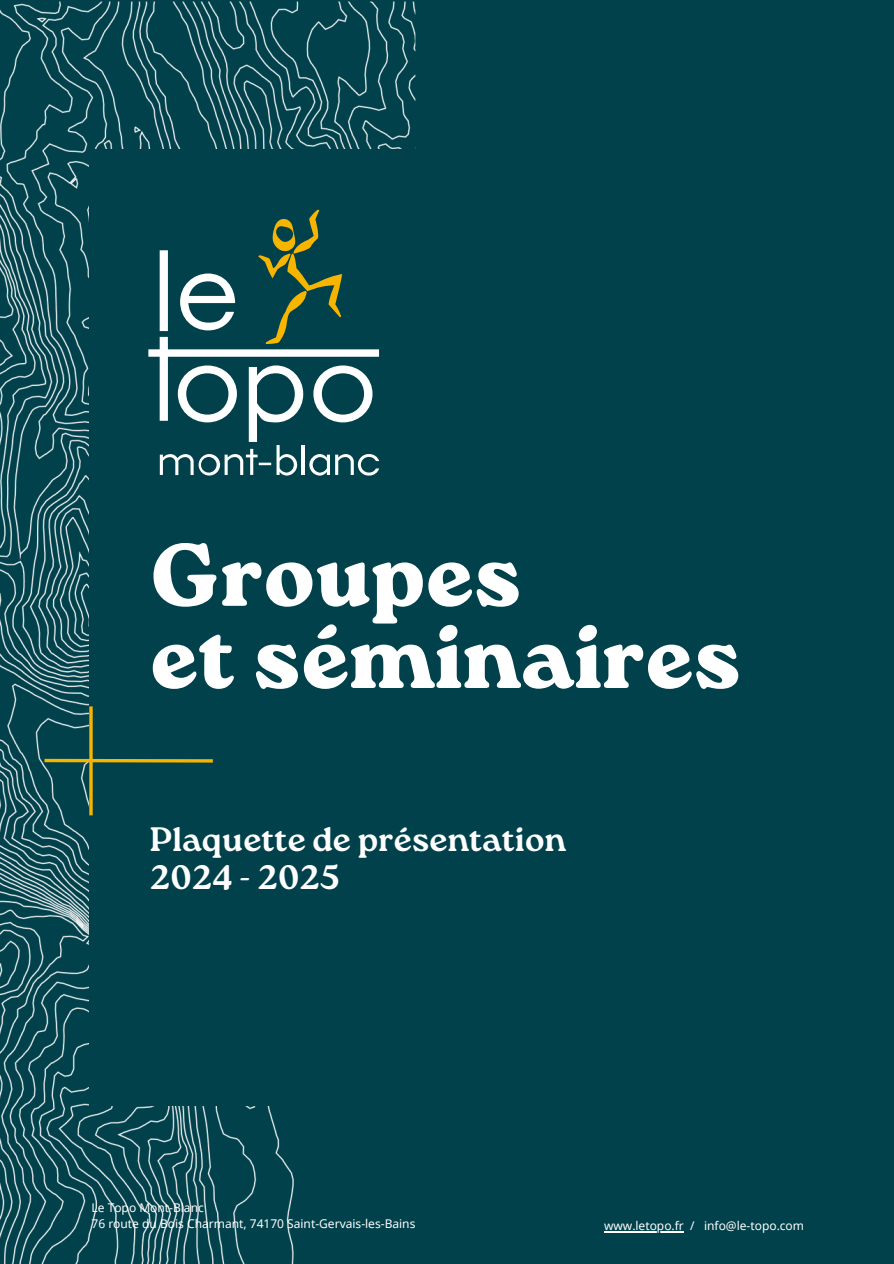
<style>
.page{position:relative;width:894px;height:1264px;background:#fff}
.page>*{position:absolute;margin:0;border:0;box-sizing:border-box;transform-origin:0 0}
.t1{font:800 88.5px/82.2px "Roca One";color:#fff}
.t2{font:700 33.9px/38.2px "Roca One";color:#fff}
.t3{font:12px "Noto Sans";color:#fff}
</style>
<div class="page">
<div style="left:0;top:0;width:893px;height:1263px;background:#00414b"></div>
<img style="left:0;top:1px;width:416px;height:1262px">
<div style="left:89px;top:149px;width:715px;height:956px;background:#00414b"></div>
<svg style="left:148px;top:209px;width:231px;height:267px"></svg>
<svg style="left:44px;top:758px;width:169px;height:4px"></svg>
<svg style="left:89px;top:706px;width:4px;height:109px"></svg>
<hr style="left:604px;top:1231px;width:79px;height:1px;background:#fff">
<p class="t1" style="left:150px;top:534px;width:592px">Groupes<br>et séminaires</p>
<p class="t2" style="left:150px;top:819px;width:418px">Plaquette de présentation<br>2024 - 2025</p>
<p class="t3" style="left:91px;top:1199px;width:114px">Le Topo Mont-Blanc</p>
<h1 class="t3" style="left:91px;top:1215px;width:325px">76 route du Bois Charmant, 74170 Saint-Gervais-les-Bains</h1>
<p class="t3" style="left:604px;top:1217px;width:201px">www.letopo.fr / info@le-topo.com</p>
</div>
